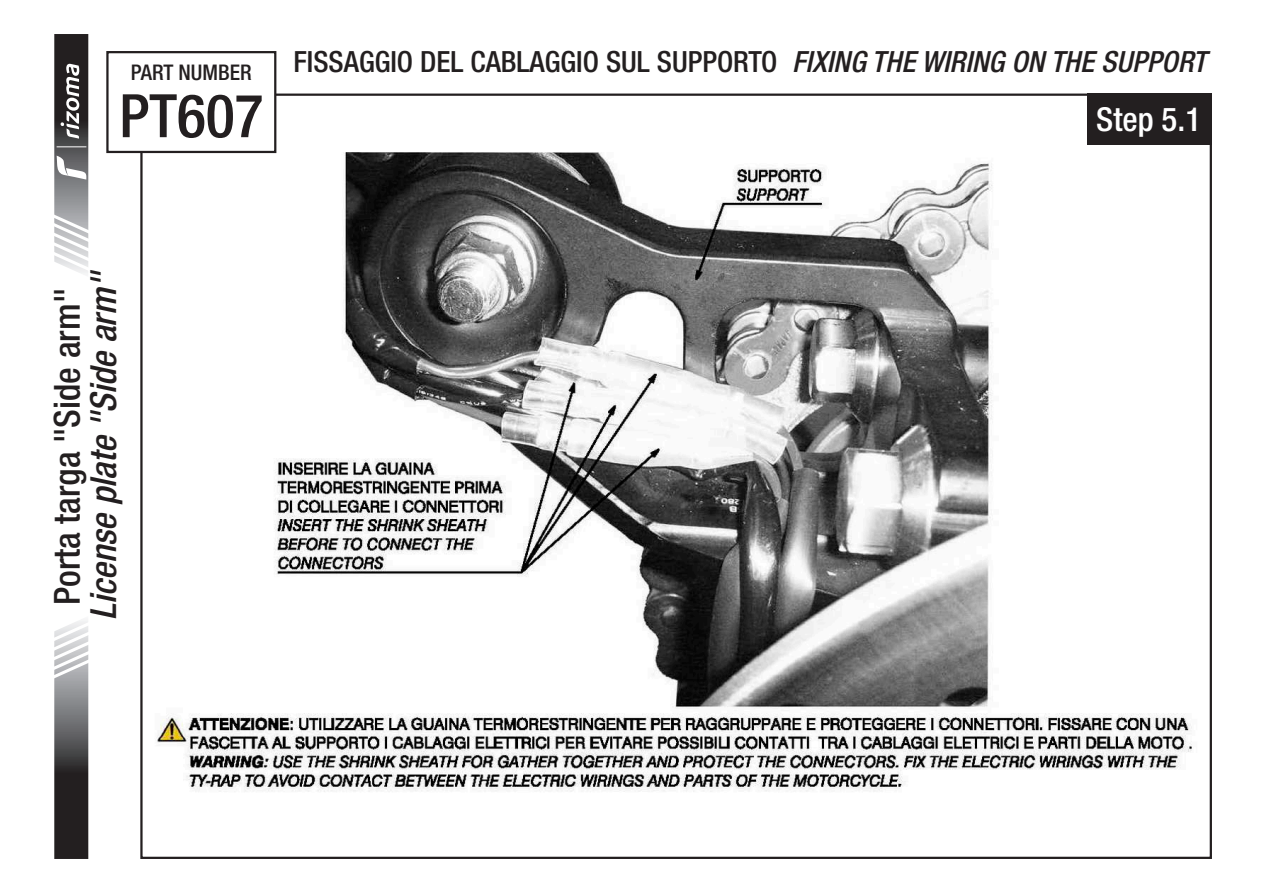
<style>
.page{position:relative;width:1263px;height:893px;background:#fff}
.page>*{position:absolute;margin:0;border:0;box-sizing:border-box;transform-origin:0 0}
.t1{font:500 condensed 60px "Helvetica Neue LT Std";color:#231f20}
.t2{font:italic 500 condensed 36px "Helvetica Neue LT Std";color:#231f20}
.t3{font:500 condensed 36px "Helvetica Neue LT Std";color:#231f20}
.t4{font:500 condensed 33px "Helvetica Neue LT Std";color:#fff}
.t5{font:500 condensed 29.4px "Helvetica Neue LT Std";color:#231f20}
.t6{font:500 condensed 21.6px "Helvetica Neue LT Std";color:#231f20}
.s1{font-style:italic}
</style>
<div class="page">
<img style="left:150px;top:152px;width:1042px;height:640px">
<div style="left:1088px;top:94px;width:124px;height:51px;background:#231f20"></div>
<svg style="left:54px;top:620px;width:35px;height:239px;background:#706f70"></svg>
<svg style="left:54px;top:34px;width:35px;height:240px"></svg>
<div style="left:106px;top:51px;width:170px;height:102px;border:2px solid #231f20"></div>
<p class="t6" style="left:131px;top:59px;width:122px">PART NUMBER</p>
<h1 class="t1" style="left:119px;top:80px;width:146px">PT607</h1>
<p class="t5" style="left:293px;top:44px;width:914px">FISSAGGIO DEL CABLAGGIO SUL SUPPORTO <span class="s1">FIXING THE WIRING ON THE SUPPORT</span></p>
<p class="t4" style="left:1096px;top:99px;width:106px">Step 5.1</p>
<p class="t2" style="left:82px;top:620px;width:351px;rotate:-90deg">License plate "Side arm"</p>
<p class="t3" style="left:46px;top:605px;width:318px;rotate:-90deg">Porta targa "Side arm"</p>
</div>
